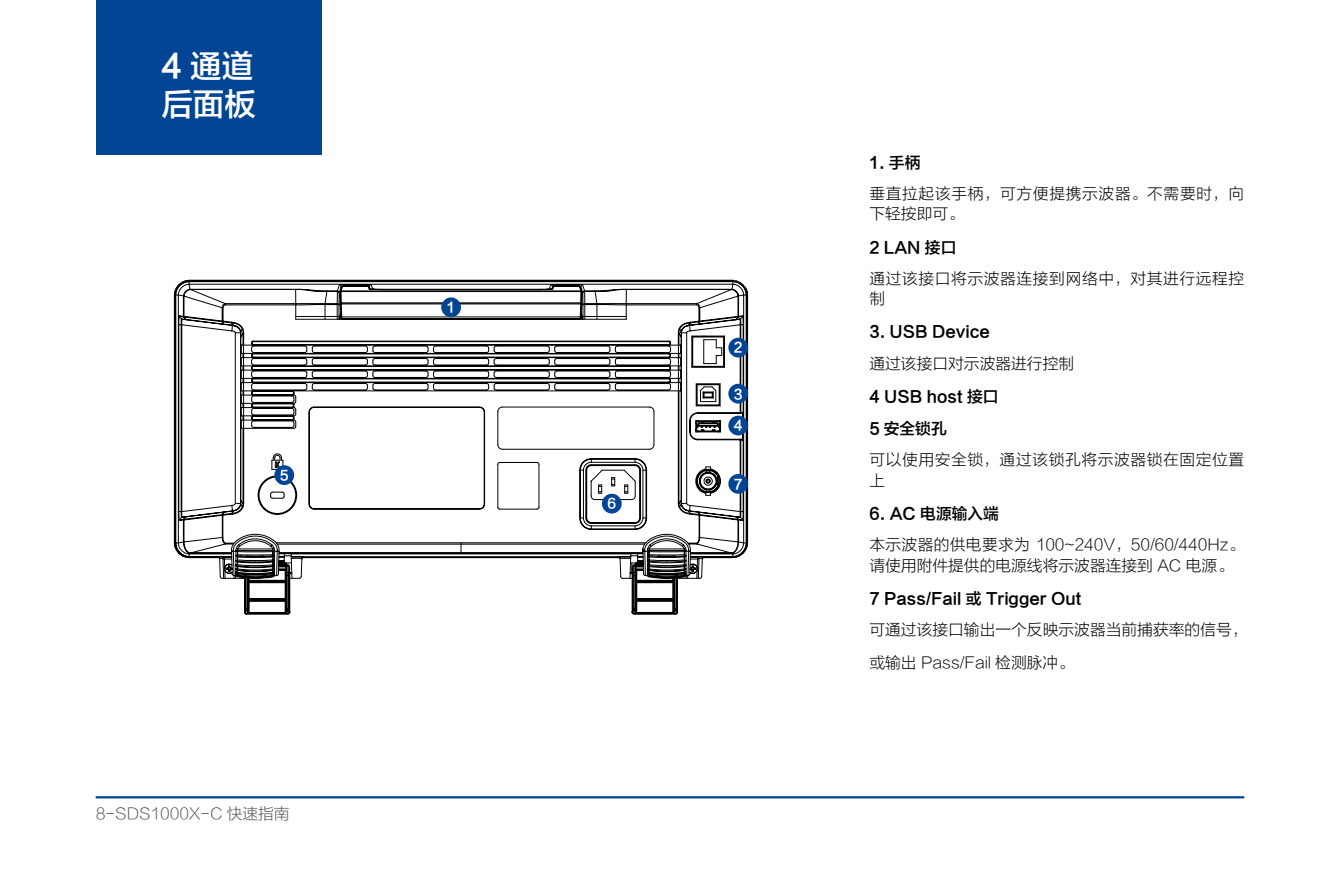
<style>
.page{position:relative;width:1340px;height:893px;background:#fff}
.page>*{position:absolute;margin:0;border:0;box-sizing:border-box;transform-origin:0 0}
.t1{font:31.5px/37.8px "FZLTZHK GBK1 0";color:#fff}
.t2{font:15.75px/20.2px "FZLTKHK GBK1 0";color:#000}
.t3{font:15.75px/20.2px "FZLTKHK GBK1 0";letter-spacing:.04em;color:#000}
.t4{font:15.75px/31.7px "FZLTZHK GBK1 0";color:#000}
.t5{font:15.75px "FZLTKHK GBK1 0";color:#58585b}
.t6{font:13.5px "FZLTZHK GBK1 0";color:#fff}
</style>
<div class="page">
<hr style="left:96px;top:796px;width:1148px;height:2px;background:#014594">
<svg style="left:174px;top:280px;width:46px;height:298px"></svg>
<svg style="left:220px;top:280px;width:527px;height:334px"></svg>
<svg style="left:252px;top:319px;width:380px;height:260px"></svg>
<svg style="left:632px;top:289px;width:111px;height:325px"></svg>
<div style="left:441px;top:297px;width:20px;height:20px;background:#014594;border-radius:50%"></div>
<div style="left:728px;top:338px;width:20px;height:19px;background:#014594;border-radius:50%"></div>
<div style="left:728px;top:384px;width:20px;height:20px;background:#014594;border-radius:50%"></div>
<div style="left:728px;top:416px;width:20px;height:19px;background:#014594;border-radius:50%"></div>
<div style="left:602px;top:494px;width:19px;height:19px;background:#014594;border-radius:50%"></div>
<div style="left:728px;top:474px;width:20px;height:20px;background:#014594;border-radius:50%"></div>
<div style="left:274px;top:465px;width:20px;height:20px;background:#014594;border-radius:50%"></div>
<div style="left:96px;top:0;width:225px;height:154px;background:#014594"></div>
<h1 class="t1" style="left:161px;top:48px;width:96px">4 通道后面板</h1>
<p class="t6" style="left:280px;top:468px;width:10px">5</p>
<p class="t5" style="left:96px;top:805px;width:195px">8-SDS1000X-C 快速指南</p>
<p class="t6" style="left:447px;top:300px;width:10px">1</p>
<p class="t6" style="left:607px;top:496px;width:10px">6</p>
<p class="t6" style="left:734px;top:340px;width:10px">2</p>
<p class="t6" style="left:734px;top:386px;width:10px">3</p>
<p class="t6" style="left:733px;top:418px;width:10px">4</p>
<p class="t6" style="left:733px;top:477px;width:10px">7</p>
<p class="t4" style="left:869px;top:147px;width:53px">1. 手柄</p>
<p class="t3" style="left:869px;top:184px;width:376px">垂直拉起该手柄，可方便提携示波器。不需要时，向下轻按即可。</p>
<p class="t4" style="left:869px;top:232px;width:89px">2 LAN 接口</p>
<p class="t3" style="left:869px;top:269px;width:376px">通过该接口将示波器连接到网络中，对其进行远程控制</p>
<p class="t4" style="left:869px;top:316px;width:122px">3. USB Device</p>
<p class="t2" style="left:869px;top:354px;width:206px">通过该接口对示波器进行控制</p>
<p class="t4" style="left:869px;top:381px;width:131px">4 USB host 接口<br>5 安全锁孔</p>
<p class="t3" style="left:869px;top:450px;width:376px">可以使用安全锁，通过该锁孔将示波器锁在固定位置上</p>
<p class="t4" style="left:869px;top:498px;width:131px">6. AC 电源输入端</p>
<p class="t2" style="left:869px;top:535px;width:376px">本示波器的供电要求为 100~240V，50/60/440Hz。请使用附件提供的电源线将示波器连接到 AC 电源。</p>
<p class="t4" style="left:869px;top:583px;width:213px">7 Pass/Fail 或 Trigger Out</p>
<p class="t2" style="left:869px;top:614px;width:379px;line-height:33.1px">可通过该接口输出一个反映示波器当前捕获率的信号，或输出 Pass/Fail 检测脉冲。</p>
</div>
